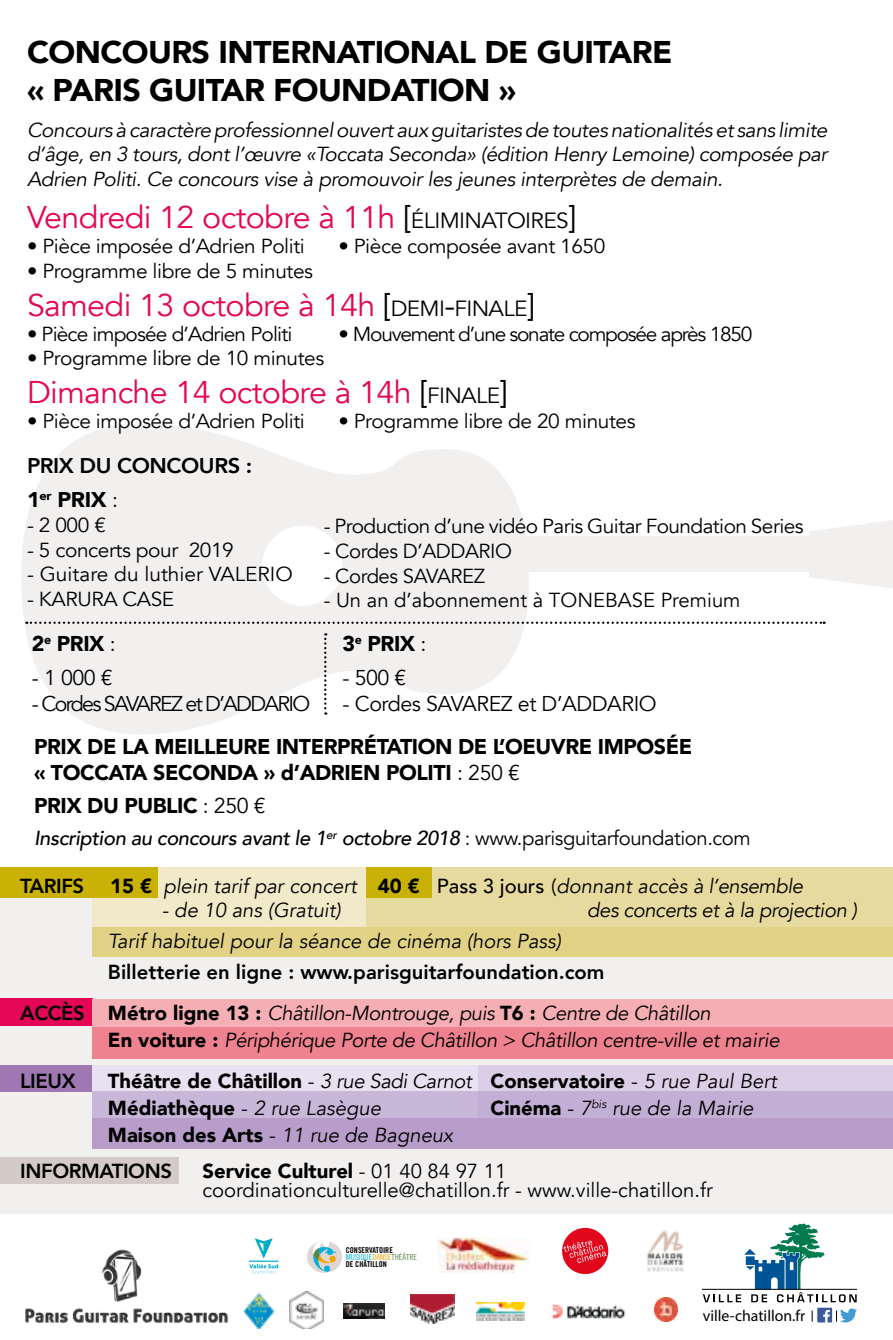
<style>
.page{position:relative;width:893px;height:1340px;background:#fff}
.page>*{position:absolute;margin:0;border:0;box-sizing:border-box;transform-origin:0 0}
.t1{font:31.28px "Avenir";letter-spacing:-.02em;color:#e30755}
.t2{font:900 31.28px/37.6px "Avenir";letter-spacing:-.02em;color:#000}
.t3{font:900 21.38px/25.7px "Avenir";letter-spacing:-.02em;color:#000}
.t4{font:21.38px "Avenir";letter-spacing:-.08em;color:#000}
.t5{font:21.38px "Avenir";letter-spacing:-.02em;color:#000}
.t6{font:800 21.38px/34.4px "Avenir";letter-spacing:-.02em;color:#000}
.t7{font:21.38px "Avenir";letter-spacing:-.055em;color:#000}
.t8{font:italic 20.25px/24.3px "Avenir";letter-spacing:-.02em;color:#000;text-align:justify}
.t9{font:20.25px "Avenir";letter-spacing:-.02em;color:#000}
.t10{font:italic 20.25px/36px "Avenir";color:#000}
.t11{font:20.25px/19.8px "Avenir";color:#000}
.t12{font:800 20.25px/40.5px "Avenir";color:#000}
.t13{font:900 20.25px/27px "Avenir";color:#000}
.t14{font:italic 500 20.25px "Avenir";letter-spacing:-.02em;color:#000}
.t15{font:20.25px "Avenir";letter-spacing:-.06em;color:#000}
.t16{font:20.25px "Avenir";letter-spacing:-.04em;color:#000}
.t17{font:15.75px "Myriad Pro";color:#000}
.t18{font:8.33px "Trade Gothic Cond Eighteen";color:#00b0d9}
.t19{font:8.1px "Trade Gothic Bold Cond Twenty";color:#000}
.s1{color:#000}
.s2{font-size:22.05px;color:#000}
.s3{font-weight:900}
.s4{font-weight:400}
.s5{font-weight:400;font-style:normal}
.s6{font-weight:900;font-style:normal}
.s7{font-weight:500;font-style:normal}
.s8{font-style:normal}
.s9{font-weight:400;font-style:italic}
.s10{font-weight:800;font-style:normal}
.s11{color:#f6a200}
.s12{color:#5b864b}
</style>
<div class="page">
<div style="left:0;top:867px;width:893px;height:346px;background:#f2efef"></div>
<div style="left:0;top:1065px;width:92px;height:26px;background:#9e77b3"></div>
<div style="left:92px;top:1065px;width:386px;height:26px;background:#e8e1f1"></div>
<div style="left:478px;top:1065px;width:415px;height:26px;background:#dbcfe7"></div>
<div style="left:478px;top:1091px;width:415px;height:26px;background:#c3aed5"></div>
<div style="left:92px;top:1117px;width:801px;height:31px;background:#b89cca"></div>
<div style="left:92px;top:1091px;width:386px;height:26px;background:#c9b7da"></div>
<img style="left:343px;top:1303px;width:41px;height:15px">
<svg style="left:307px;top:1241px;width:35px;height:31px"></svg>
<img style="left:477px;top:1302px;width:48px;height:18px">
<img style="left:552px;top:1304px;width:74px;height:15px">
<img style="left:438px;top:1237px;width:91px;height:35px">
<img style="left:647px;top:1230px;width:37px;height:42px">
<img style="left:410px;top:1294px;width:45px;height:28px">
<hr style="left:702px;top:1288px;width:155px;height:1px;background:#000">
<img style="left:243px;top:1292px;width:32px;height:36px">
<img style="left:289px;top:1291px;width:35px;height:37px">
<img style="left:26px;top:1249px;width:202px;height:75px">
<svg style="left:703px;top:1213px;width:160px;height:109px"></svg>
<svg style="left:249px;top:1238px;width:29px;height:35px"></svg>
<svg style="left:562px;top:1227px;width:47px;height:48px"></svg>
<img style="left:654px;top:1297px;width:24px;height:24px">
<div style="left:0;top:998px;width:92px;height:28px;background:#e30755"></div>
<div style="left:92px;top:998px;width:801px;height:32px;background:#f4aeb4"></div>
<div style="left:92px;top:1027px;width:801px;height:31px;background:#ee828f"></div>
<div style="left:0;top:1156px;width:179px;height:27px;background:#d4cac8"></div>
<div style="left:92px;top:867px;width:275px;height:59px;background:#f1e9c7"></div>
<div style="left:367px;top:867px;width:526px;height:60px;background:#e7da9f"></div>
<div style="left:0;top:867px;width:158px;height:31px;background:#c9b205"></div>
<div style="left:92px;top:927px;width:801px;height:29px;background:#e1d286"></div>
<div style="left:367px;top:867px;width:65px;height:31px;background:#c9b205"></div>
<svg style="left:21px;top:423px;width:508px;height:311px;fill:#f2efef"></svg>
<div style="left:522px;top:536px;width:371px;height:36px;background:#f2efef"></div>
<div style="left:262px;top:525px;width:80px;height:81px;background:#fff;border-radius:50%"></div>
<svg style="left:26px;top:621px;width:799px;height:3px"></svg>
<svg style="left:324px;top:633px;width:2px;height:81px"></svg>
<svg style="left:809px;top:520px;width:84px;height:68px"></svg>
<h1 class="t2" style="left:27px;top:33px;width:647px">CONCOURS INTERNATIONAL DE GUITARE « PARIS GUITAR FOUNDATION »</h1>
<p class="t8" style="left:27px;top:118px;width:802px">Concours à caractère professionnel ouvert aux guitaristes de toutes nationalités et sans limite d’âge, en 3 tours, dont l’œuvre «Toccata Seconda» (édition Henry Lemoine) composée par Adrien Politi. Ce concours vise à promouvoir les jeunes interprètes de demain.</p>
<h1 class="t1" style="left:27px;top:198px;width:551px">Vendredi 12 octobre à 11h <span class="s1">[</span><span class="s2">ÉLIMINATOIRES</span><span class="s1">]</span></h1>
<p class="t9" style="left:27px;top:233px;width:279px">• Pièce imposée d’Adrien Politi</p>
<p class="t9" style="left:338px;top:233px;width:269px">• Pièce composée avant 1650</p>
<p class="t9" style="left:27px;top:259px;width:288px">• Programme libre de 5 minutes</p>
<h1 class="t1" style="left:27px;top:286px;width:510px">Samedi 13 octobre à 14h <span class="s1">[</span><span class="s2">DEMI</span><span class="s1">-</span><span class="s2">FINALE</span><span class="s1">]</span></h1>
<p class="t16" style="left:27px;top:321px;width:267px">• Pièce imposée d’Adrien Politi</p>
<p class="t15" style="left:338px;top:321px;width:415px">• Mouvement d’une sonate composée après 1850</p>
<p class="t9" style="left:27px;top:346px;width:299px">• Programme libre de 10 minutes</p>
<h1 class="t1" style="left:27px;top:373px;width:482px">Dimanche 14 octobre à 14h <span class="s1">[</span><span class="s2">FINALE</span><span class="s1">]</span></h1>
<p class="t9" style="left:27px;top:408px;width:279px">• Pièce imposée d’Adrien Politi</p>
<p class="t9" style="left:338px;top:408px;width:299px">• Programme libre de 20 minutes</p>
<p class="t6" style="left:27px;top:448px;width:227px">PRIX DU CONCOURS :<br><span class="s3">1</span><sup>er</sup> <span class="s3">PRIX</span> <span class="s4">:</span></p>
<p class="t9" style="left:27px;top:513px;width:80px">- 2 000 €</p>
<p class="t9" style="left:27px;top:537px;width:208px">- 5 concerts pour 2019</p>
<p class="t11" style="left:27px;top:565px;width:267px">- Guitare du luthier VALERIO</p>
<p class="t9" style="left:27px;top:587px;width:149px">- KARURA CASE</p>
<p class="t3" style="left:32px;top:630px;width:85px">2<sup>e</sup> PRIX <span class="s4">:</span></p>
<p class="t7" style="left:32px;top:665px;width:82px">- 1 000 €</p>
<p class="t4" style="left:32px;top:691px;width:280px">- Cordes SAVAREZ et D’ADDARIO</p>
<p class="t9" style="left:324px;top:514px;width:481px">- Production d’une vidéo Paris Guitar Foundation Series</p>
<p class="t9" style="left:324px;top:539px;width:190px">- Cordes D’ADDARIO</p>
<p class="t9" style="left:324px;top:563px;width:163px">- Cordes SAVAREZ</p>
<p class="t11" style="left:324px;top:591px;width:418px">- Un an d’abonnement à TONEBASE Premium</p>
<p class="t3" style="left:342px;top:630px;width:85px">3<sup>e</sup> PRIX <span class="s4">:</span></p>
<p class="t7" style="left:342px;top:665px;width:65px">- 500 €</p>
<p class="t5" style="left:342px;top:691px;width:316px">- Cordes SAVAREZ et D’ADDARIO</p>
<p class="t3" style="left:34px;top:733px;width:660px">PRIX DE LA MEILLEURE INTERPRÉTATION DE L’OEUVRE IMPOSÉE « TOCCATA SECONDA » d’ADRIEN POLITI <span class="s4">: 250 €</span></p>
<p class="t3" style="left:34px;top:792px;width:233px">PRIX DU PUBLIC <span class="s4">: 250 €</span></p>
<p class="t14" style="left:34px;top:826px;width:718px">Inscription au concours avant le 1<sup>er</sup> octobre 2018 <span class="s5">: www.parisguitarfoundation.com</span></p>
<p class="t12" style="left:20px;top:865px;width:65px">TARIFS</p>
<p class="t10" style="left:110px;top:868px;width:694px"><span class="s6">15 €</span> plein tarif par concert <span class="s6">40 €</span> <span class="s7">Pass 3 jours</span> <span class="s8">(</span>donnant accès à l’ensemble</p>
<p class="t10" style="left:162px;top:892px;width:180px">- de 10 ans (Gratuit)</p>
<p class="t8" style="left:587px;top:898px;width:271px">des concerts et à la projection )</p>
<p class="t10" style="left:108px;top:923px;width:455px">Tarif habituel pour la séance de cinéma (hors Pass)</p>
<p class="t12" style="left:20px;top:952px;width:692px;text-indent:88px">Billetterie en ligne : www.parisguitarfoundation.com<br>ACCÈS <span class="s3">Métro ligne 13 :</span> <span class="s9">Châtillon-Montrouge, puis</span> <span class="s3">T6 :</span> <span class="s9">Centre de Châtillon</span></p>
<p class="t8" style="left:108px;top:1028px;width:673px"><span class="s6">En voiture :</span> Périphérique Porte de Châtillon &gt; Châtillon centre-ville et mairie</p>
<p class="t12" style="left:20px;top:1060px;width:57px">LIEUX</p>
<p class="t13" style="left:108px;top:1066px;width:670px">Théâtre de Châtillon <span class="s4">-</span> <span class="s9">3 rue Sadi Carnot</span> Conservatoire <span class="s4">-</span> <span class="s9">5 rue Paul Bert<br></span>Médiathèque <span class="s4">-</span> <span class="s9">2 rue Lasègue</span></p>
<p class="t10" style="left:490px;top:1089px;width:264px"><span class="s6">Cinéma</span> <span class="s8">-</span> 7<sup>bis</sup> rue de la Mairie</p>
<p class="t10" style="left:20px;top:1116px;width:434px;text-indent:88px"><span class="s6">Maison des Arts</span> <span class="s8">-</span> 11 rue de Bagneux<br><span class="s10">INFORMATIONS</span></p>
<p class="t11" style="left:202px;top:1161px;width:512px"><span class="s3">Service Culturel</span> - 01 40 84 97 11 coordinationculturelle@chatillon.fr - www.ville-chatillon.fr</p>
<p class="t19" style="left:346px;top:1245px;width:49px">CONSERVATOIRE</p>
<p class="t18" style="left:346px;top:1252px;width:73px">MUSIQUE<span class="s11">DANSE</span><span class="s12">THÉÂTRE</span></p>
<p class="t19" style="left:346px;top:1259px;width:42px">DE CHÂTILLON</p>
<p class="t17" style="left:703px;top:1306px;width:104px">ville-chatillon.fr</p>
</div>
